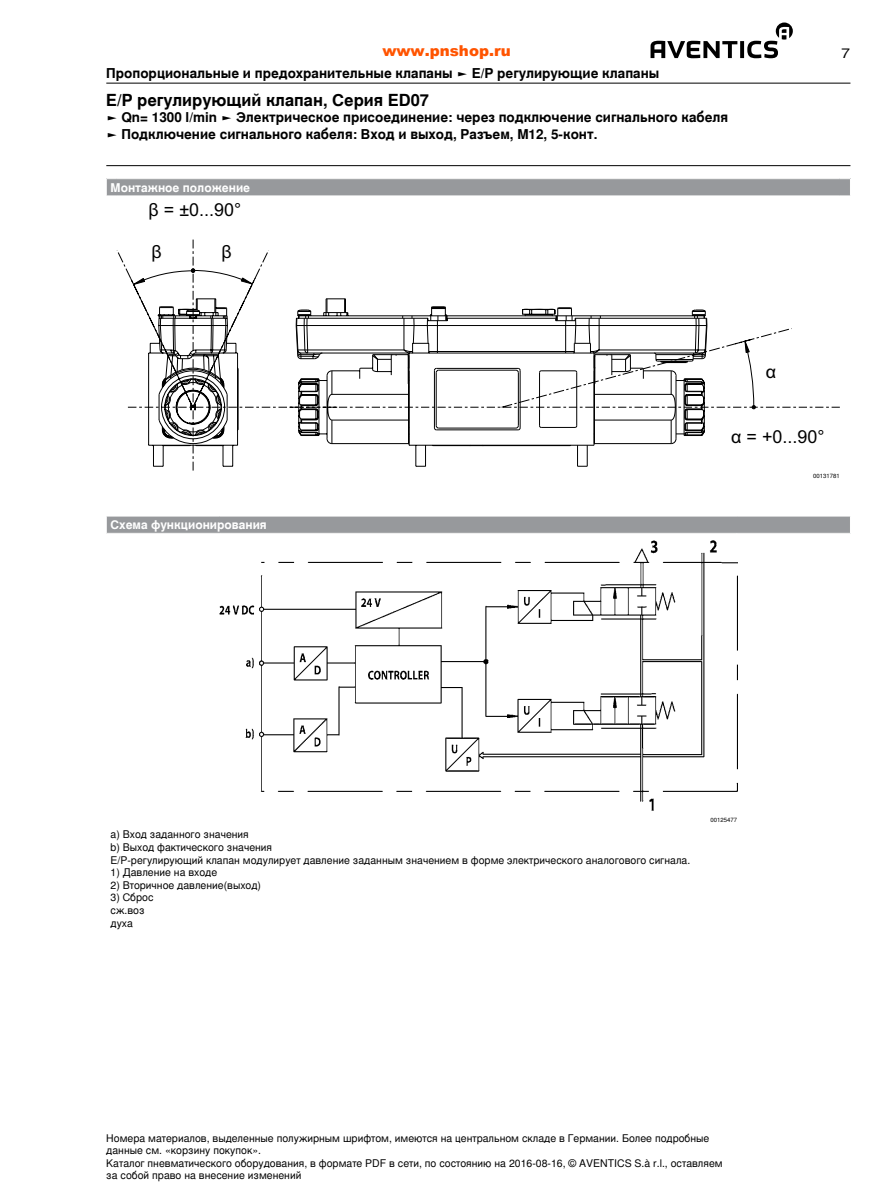
<style>
.page{position:relative;width:893px;height:1191px;background:#fff}
.page>*{position:absolute;margin:0;border:0;box-sizing:border-box;transform-origin:0 0}
.t1{font:18px "Arial";color:#000}
.t2{font:700 16.5px "Nimbus Sans Global";color:#000}
.t3{font:900 15px "Arial";color:#ff5400}
.t4{font:700 13.5px/16.5px "Nimbus Sans Global";color:#000}
.t5{font:13.5px "Nimbus Sans Global";color:#000;scale:1.2 1}
.t6{font:700 12px "Nimbus Sans Global";color:#fff}
.t7{font:10.5px/12.6px "Nimbus Sans Global";color:#000}
.t8{font:6px "Nimbus Sans Global";color:#000}
</style>
<div class="page">
<svg style="left:650px;top:23px;width:143px;height:35px"></svg>
<hr style="left:106px;top:83px;width:744px;height:1px;background:#000">
<hr style="left:106px;top:165px;width:744px;height:1px;background:#000">
<div style="left:106px;top:179px;width:744px;height:17px;background:#97999c"></div>
<svg style="left:106px;top:178px;width:11px;height:18px"></svg>
<svg style="left:840px;top:178px;width:11px;height:18px"></svg>
<svg style="left:325px;top:298px;width:382px;height:169px"></svg>
<svg style="left:308px;top:306px;width:398px;height:140px"></svg>
<svg style="left:752px;top:405px;width:4px;height:4px"></svg>
<svg style="left:133px;top:268px;width:175px;height:199px"></svg>
<div style="left:106px;top:516px;width:744px;height:17px;background:#97999c"></div>
<hr style="left:106px;top:516px;width:114px;height:1px;background:#fff">
<svg style="left:106px;top:516px;width:1px;height:17px"></svg>
<hr style="left:220px;top:516px;width:517px;height:1px;background:#fff">
<hr style="left:737px;top:516px;width:113px;height:1px;background:#fff">
<img style="left:220px;top:540px;width:517px;height:271px">
<h3 class="t3" style="left:382px;top:40px;width:130px">www.pnshop.ru</h3>
<p class="t4" style="left:106px;top:65px;width:555px">Пропорциональные и предохранительные клапаны ► E/P регулирующие клапаны</p>
<h2 class="t2" style="left:106px;top:87px;width:324px">Е/Р регулирующий клапан, Cерия ED07</h2>
<p class="t4" style="left:106px;top:109px;width:623px">► Qn= 1300 l/min ► Электрическое присоединение: через подключение сигнального кабеля ► Подключение сигнального кабеля: Вход и выход, Разъем, M12, 5-конт.</p>
<p class="t6" style="left:111px;top:178px;width:141px">Монтажное положение</p>
<h1 class="t1" style="left:149px;top:197px;width:94px">β = ±0...90°</h1>
<h1 class="t1" style="left:151px;top:239px;width:12px">β</h1>
<h1 class="t1" style="left:221px;top:239px;width:12px">β</h1>
<h1 class="t1" style="left:766px;top:359px;width:12px">α</h1>
<p class="t5" style="left:841px;top:43px;width:9px">7</p>
<p class="t6" style="left:111px;top:515px;width:158px">Схема функционирования</p>
<h1 class="t1" style="left:731px;top:425px;width:95px">α = +0...90°</h1>
<p class="t8" style="left:813px;top:471px;width:28px">00131781</p>
<p class="t7" style="left:111px;top:827px;width:581px">a) Вход заданного значения<br>b) Выход фактического значения<br>E/P-регулирующий клапан модулирует давление заданным значением в форме электрического аналогового сигнала.</p>
<p class="t7" style="left:111px;top:865px;width:108px">1) Давление на входе</p>
<p class="t7" style="left:111px;top:878px;width:152px">2) Вторичное давление(выход)</p>
<p class="t7" style="left:111px;top:890px;width:44px">3) Сброс сж.воз духа</p>
<p class="t8" style="left:710px;top:815px;width:28px">00125477</p>
<p class="t7" style="left:106px;top:1131px;width:618px">Номера материалов, выделенные полужирным шрифтом, имеются на центральном складе в Германии. Более подробные данные см. «корзину покупок».<br>Каталог пневматического оборудования, в формате PDF в сети, по состоянию на 2016-08-16, © AVENTICS S.à r.l., оставляем за собой право на внесение изменений</p>
</div>
